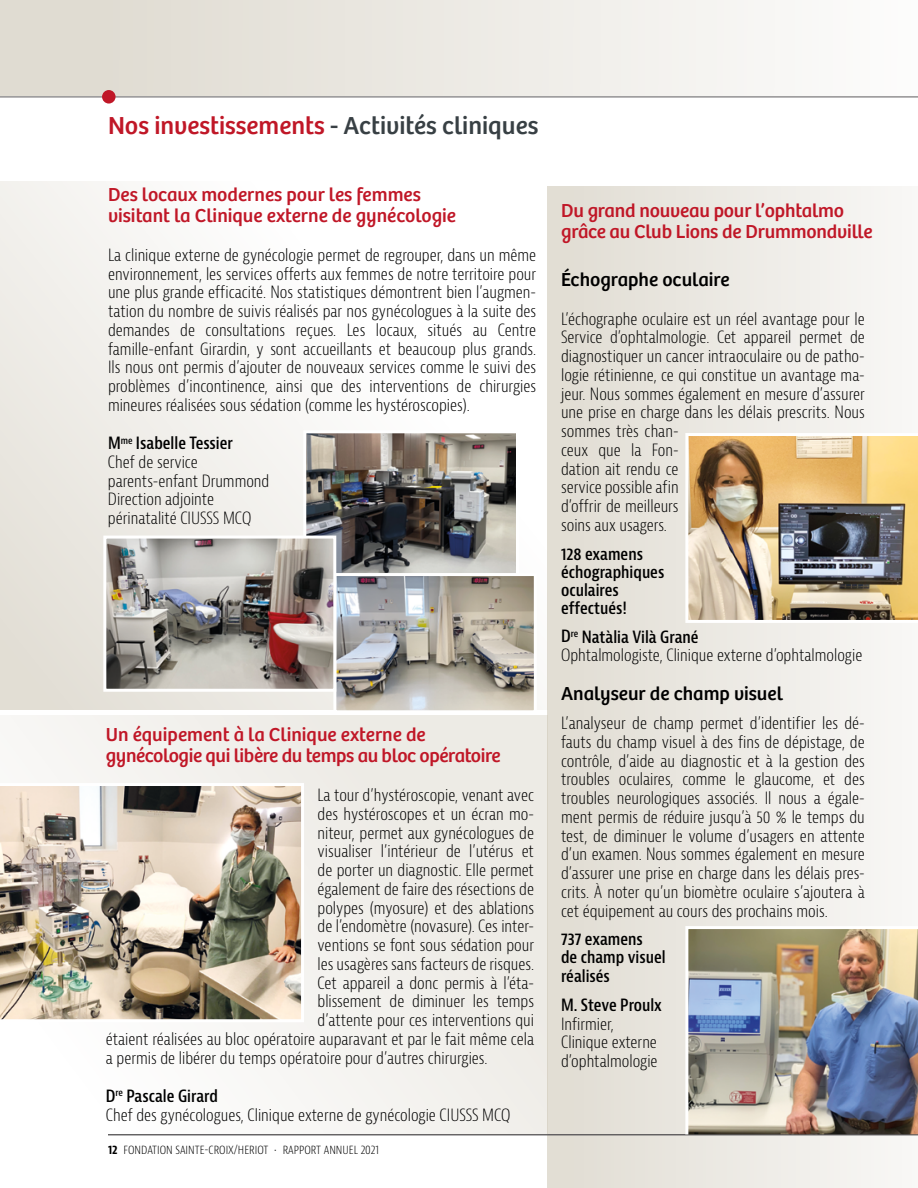
<style>
.page{position:relative;width:918px;height:1188px;background:#fff}
.page>*{position:absolute;margin:0;border:0;box-sizing:border-box;transform-origin:0 0}
.t1{font:25.5px "Bree";color:#384044}
.t2{font:19.5px/21px "Bree";letter-spacing:-.01em;color:#c01727}
.t3{font:19.5px "Bree";color:#000}
.t4{font:300 condensed 16.5px/18.8px "Bernina Sans";color:#000}
.t5{font:600 condensed 16.5px/18px "Bernina Sans";color:#000}
.t6{font:300 condensed 12px "Bernina Sans";color:#000}
.s1{color:#c01727}
.s2{font-weight:600}
.s3{font-weight:700}
</style>
<div class="page">
<div style="left:548px;top:187px;width:370px;height:1001px;background:linear-gradient(to right,#e0dcd2,#f8f8f6)"></div>
<hr style="left:0;top:97px;width:918px;height:1px;background:#5b595b">
<div style="left:0;top:0;width:918px;height:96px;background:linear-gradient(to right,#ddd9ce,#fcfcfb)"></div>
<div style="left:102px;top:90px;width:14px;height:14px;background:#c01727;border-radius:50%"></div>
<div style="left:0;top:716px;width:548px;height:419px;background:linear-gradient(to right,#fdfdfd,#eceae4)"></div>
<svg style="left:0;top:181px;width:548px;height:529px"></svg>
<img style="left:307px;top:434px;width:208px;height:139px">
<div style="left:303px;top:430px;width:216px;height:148px;border:3px solid #fff"></div>
<img style="left:337px;top:577px;width:196px;height:132px">
<div style="left:333px;top:573px;width:204px;height:140px;border:3px solid #fff"></div>
<img style="left:685px;top:433px;width:233px;height:190px">
<img style="left:0;top:783px;width:304px;height:239px">
<img style="left:107px;top:540px;width:225px;height:148px">
<div style="left:103px;top:536px;width:233px;height:156px;border:3px solid #fff"></div>
<hr style="left:108px;top:1134px;width:810px;height:1px;background:#5b595b">
<img style="left:684px;top:925px;width:234px;height:212px">
<h1 class="t1" style="left:108px;top:106px;width:432px"><span class="s1">Nos investissements</span> - Activités cliniques</h1>
<p class="t2" style="left:108px;top:182px;width:350px">Des locaux modernes pour les femmes visitant la Clinique externe de gynécologie</p>
<p class="t4" style="left:108px;top:246px;width:430px;text-align:justify">La clinique externe de gynécologie permet de regrouper, dans un même environnement, les services offerts aux femmes de notre territoire pour une plus grande efficacité. Nos statistiques démontrent bien l’augmen&shy;tation du nombre de suivis réalisés par nos gynécologues à la suite des demandes de consultations reçues. Les locaux, situés au Centre famille-enfant Girardin, y sont accueillants et beaucoup plus grands.<br>Ils nous ont permis d’ajouter de nouveaux services comme le suivi des problèmes d’incontinence, ainsi que des interventions de chirurgies mineures réalisées sous sédation (comme les hystéroscopies).</p>
<p class="t4" style="left:108px;top:434px;width:163px"><span class="s2">M</span><sup>me</sup> <span class="s2">Isabelle Tessier<br></span>Chef de service parents-enfant Drummond<br>Direction adjointe périnatalité CIUSSS MCQ</p>
<p class="t2" style="left:106px;top:723px;width:396px">Un équipement à la Clinique externe de gynécologie qui libère du temps au bloc opératoire</p>
<p class="t4" style="left:318px;top:786px;width:218px">La tour d’hystéroscopie, venant avec</p>
<p class="t4" style="left:318px;top:805px;width:218px">des hystéroscopes et un écran mo-</p>
<p class="t4" style="left:318px;top:824px;width:218px">niteur, permet aux gynécologues de</p>
<p class="t4" style="left:318px;top:842px;width:218px">visualiser l’intérieur de l’utérus et</p>
<p class="t4" style="left:318px;top:861px;width:218px">de porter un diagnostic. Elle permet</p>
<p class="t4" style="left:318px;top:880px;width:218px">également de faire des résections de</p>
<p class="t4" style="left:318px;top:899px;width:218px">polypes (myosure) et des ablations</p>
<p class="t4" style="left:318px;top:917px;width:218px">de l’endomètre (novasure). Ces inter-</p>
<p class="t4" style="left:318px;top:936px;width:218px">ventions se font sous sédation pour</p>
<p class="t4" style="left:318px;top:955px;width:218px">les usagères sans facteurs de risques.</p>
<p class="t4" style="left:318px;top:974px;width:218px">Cet appareil a donc permis à l’éta-</p>
<p class="t4" style="left:318px;top:992px;width:218px">blissement de diminuer les temps</p>
<p class="t4" style="left:318px;top:1011px;width:218px">d’attente pour ces interventions qui</p>
<p class="t4" style="left:106px;top:1030px;width:430px">étaient réalisées au bloc opératoire auparavant et par le fait même cela</p>
<p class="t4" style="left:106px;top:1049px;width:383px">a permis de libérer du temps opératoire pour d’autres chirurgies.</p>
<p class="t4" style="left:106px;top:1087px;width:406px"><span class="s2">D</span><sup>re</sup> <span class="s2">Pascale Girard<br></span>Chef des gynécologues, Clinique externe de gynécologie CIUSSS MCQ</p>
<p class="t6" style="left:108px;top:1143px;width:273px"><span class="s3">12</span> FONDATION SAINTE-CROIX/HERIOT • RAPPORT ANNUEL 2021</p>
<p class="t2" style="left:561px;top:199px;width:313px">Du grand nouveau pour l’ophtalmo grâce au Club Lions de Drummondville</p>
<p class="t3" style="left:561px;top:264px;width:170px">Échographe oculaire</p>
<p class="t4" style="left:561px;top:310px;width:305px">L’échographe oculaire est un réel avantage pour le Service d’ophtalmologie. Cet appareil permet de diagnostiquer un cancer intraoculaire ou de patho&shy;logie rétinienne, ce qui constitue un avantage ma&shy;jeur. Nous sommes également en mesure d’assurer une prise en charge dans les délais prescrits. Nous sommes très chan-<br>ceux que la Fon-<br>dation ait rendu ce<br>service possible afin<br>d’offrir de meilleurs<br>soins aux usagers.</p>
<p class="t5" style="left:561px;top:545px;width:105px">128 examens échographiques oculaires effectués!</p>
<p class="t4" style="left:561px;top:628px;width:303px"><span class="s2">D</span><sup>re</sup> <span class="s2">Natàlia Vilà Grané<br></span>Ophtalmologiste, Clinique externe d’ophtalmologie</p>
<p class="t3" style="left:561px;top:678px;width:223px">Analyseur de champ visuel</p>
<p class="t4" style="left:561px;top:714px;width:305px;text-align:justify">L’analyseur de champ permet d’identifier les dé&shy;fauts du champ visuel à des fins de dépistage, de contrôle, d’aide au diagnostic et à la gestion des troubles oculaires, comme le glaucome, et des troubles neurologiques associés. Il nous a égale&shy;ment permis de réduire jusqu’à 50 % le temps du test, de diminuer le volume d’usagers en attente d’un examen. Nous sommes également en mesure d’assurer une prise en charge dans les délais pres&shy;crits. À noter qu’un biomètre oculaire s’ajoutera à cet équipement au cours des prochains mois.</p>
<p class="t5" style="left:561px;top:931px;width:106px">737 examens<br>de champ visuel réalisés</p>
<p class="t5" style="left:561px;top:996px;width:102px">M. Steve Proulx</p>
<p class="t4" style="left:561px;top:1015px;width:98px">Infirmier,<br>Clinique externe d’ophtalmologie</p>
</div>
